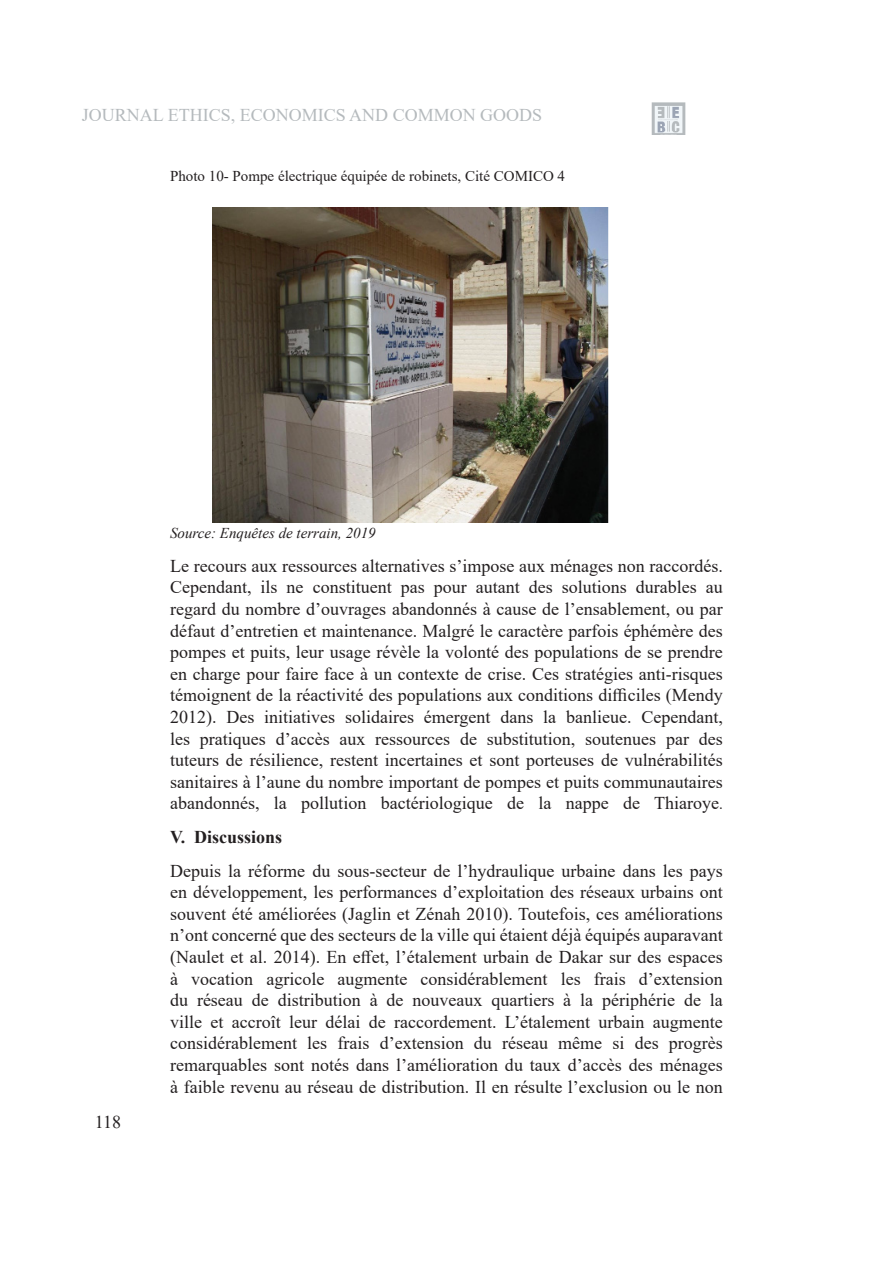
<style>
.page{position:relative;width:893px;height:1263px;background:#fff}
.page>*{position:absolute;margin:0;border:0;box-sizing:border-box;transform-origin:0 0}
.t1{font:18px/21.6px "Times New Roman";color:#231f20;text-align:justify}
.t2{font:18px "Times New Roman";color:#b5babd}
.t3{font:700 18px "Times New Roman";color:#231f20}
.t4{font:15px "Times New Roman";color:#231f20}
.t5{font:italic 15px "Times New Roman";color:#231f20}
.s1{font-size:15px}
</style>
<div class="page">
<img style="left:651px;top:102px;width:35px;height:33px">
<img style="left:213px;top:207px;width:395px;height:315px">
<p class="t2" style="left:82px;top:102px;width:462px">JOURNAL ETHICS, ECONOMICS AND COMMON GOODS</p>
<p class="t4" style="left:170px;top:165px;width:396px">Photo 10- Pompe électrique équipée de robinets, Cité COMICO 4</p>
<p class="t1" style="left:95px;top:1110px;width:28px">118</p>
<p class="t5" style="left:170px;top:523px;width:207px">Source: Enquêtes de terrain, 2019</p>
<p class="t1" style="left:170px;top:554px;width:554px">Le recours aux ressources alternatives s’impose aux ménages non raccordés.<br>Cependant, ils ne constituent pas pour autant des solutions durables au regard du nombre d’ouvrages abandonnés à cause de l’ensablement, ou par défaut d’entretien et maintenance. Malgré le caractère parfois éphémère des pompes et puits, leur usage révèle la volonté des populations de se prendre en charge pour faire face à un contexte de crise. Ces stratégies anti-risques témoignent de la réactivité des populations aux conditions difficiles (Mendy 2012). Des initiatives solidaires émergent dans la banlieue. Cependant, les pratiques d’accès aux ressources de substitution, soutenues par des tuteurs de résilience, restent incertaines et sont porteuses de vulnérabilités sanitaires à l’aune du nombre important de pompes et puits communautaires abandonnés, la pollution bactériologique de la nappe de Thiaroye<span class="s1">.</span></p>
<p class="t3" style="left:170px;top:824px;width:114px">V. Discussions</p>
<p class="t1" style="left:170px;top:859px;width:554px">Depuis la réforme du sous-secteur de l’hydraulique urbaine dans les pays en développement, les performances d’exploitation des réseaux urbains ont souvent été améliorées (Jaglin et Zénah 2010). Toutefois, ces améliorations n’ont concerné que des secteurs de la ville qui étaient déjà équipés auparavant (Naulet et al. 2014). En effet, l’étalement urbain de Dakar sur des espaces à vocation agricole augmente considérablement les frais d’extension du réseau de distribution à de nouveaux quartiers à la périphérie de la ville et accroît leur délai de raccordement. L’étalement urbain augmente considérablement les frais d’extension du réseau même si des progrès remarquables sont notés dans l’amélioration du taux d’accès des ménages à faible revenu au réseau de distribution. Il en résulte l’exclusion ou le non</p>
</div>
